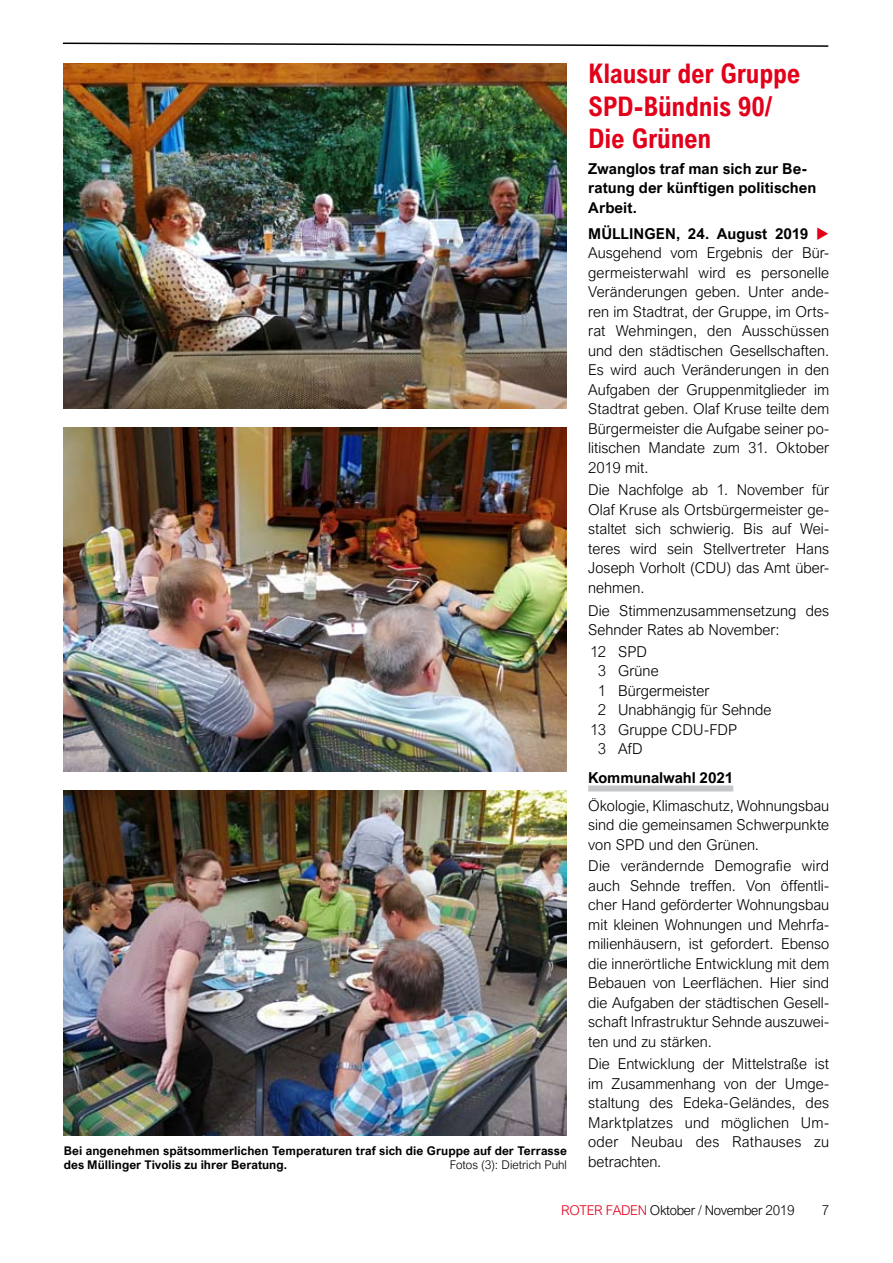
<style>
.page{position:relative;width:893px;height:1263px;background:#fff}
.page>*{position:absolute;margin:0;border:0;box-sizing:border-box;transform-origin:0 0}
.t1{font:700 27px/32.4px "Arial Nova Cond";letter-spacing:-.01em;color:#e2001a}
.t2{font:300 15px/19.5px "Arial Nova";letter-spacing:.005em;color:#000;text-align:justify}
.t3{font:700 15px/19.5px "Arial Nova";color:#000}
.t4{font:300 13.5px "Arial Nova";letter-spacing:-.025em;color:#000}
.t5{font:700 12px/14.4px "Arial Nova";letter-spacing:.005em;color:#000}
.t6{font:300 12px "Arial Nova";color:#000}
.s1{font-weight:700}
.s2{color:#e2001a}
</style>
<div class="page">
<svg style="left:62px;top:42px;width:767px;height:5px"></svg>
<img style="left:64px;top:64px;width:503px;height:344px">
<img style="left:64px;top:427px;width:503px;height:345px">
<img style="left:64px;top:791px;width:503px;height:344px">
<div style="left:588px;top:785px;width:145px;height:6px;background:#c5c6c8"></div>
<p class="t5" style="left:64px;top:1143px;width:505px">Bei angenehmen spätsommerlichen Temperaturen traf sich die Gruppe auf der Terrasse des Müllinger Tivolis zu ihrer Beratung.</p>
<p class="t6" style="left:450px;top:1158px;width:119px">Fotos (3): Dietrich Puhl</p>
<h1 class="t1" style="left:588px;top:57px;width:214px">Klausur der Gruppe<br>SPD-Bündnis 90/<br>Die Grünen</h1>
<p class="t3" style="left:588px;top:159px;width:230px">Zwanglos traf man sich zur Be&shy;ratung der künftigen politischen<br>Arbeit.</p>
<p class="t3" style="left:588px;top:223px;width:34px">Mülling</p>
<p class="t2" style="left:588px;top:224px;width:242px;text-indent:68px"><span class="s1">en , 24. August 2019</span> <span class="s2">◆ </span>Ausgehend vom Ergebnis der Bür&shy;germeisterwahl wird es personelle Veränderungen geben. Unter ande&shy;ren im Stadtrat, der Gruppe, im Orts&shy;rat Wehmingen, den Ausschüssen und den städtischen Gesellschaften.<br>Es wird auch Veränderungen in den Aufgaben der Gruppenmitglieder im Stadtrat geben. Olaf Kruse teilte dem Bürgermeister die Aufgabe seiner po&shy;litischen Mandate zum 31. Oktober 2019 mit.</p>
<p class="t2" style="left:588px;top:480px;width:242px">Die Nachfolge ab 1. November für Olaf Kruse als Ortsbürgermeister ge&shy;staltet sich schwierig. Bis auf Wei&shy;teres wird sein Stellvertreter Hans Joseph Vorholt (CDU) das Amt über&shy;nehmen.</p>
<p class="t2" style="left:588px;top:601px;width:242px">Die Stimmenzusammensetzung des<br>Sehnder Rates ab November:</p>
<p class="t2" style="left:590px;top:642px;width:58px">12 SPD</p>
<p class="t2" style="left:598px;top:661px;width:62px">3 Grüne</p>
<p class="t2" style="left:598px;top:681px;width:113px">1 Bürgermeister</p>
<p class="t2" style="left:598px;top:700px;width:175px">2 Unabhängig für Sehnde</p>
<p class="t2" style="left:590px;top:720px;width:149px">13 Gruppe CDU-FDP</p>
<p class="t2" style="left:598px;top:739px;width:46px">3 AfD</p>
<p class="t3" style="left:588px;top:767px;width:147px">Kommunalwahl 2021</p>
<p class="t2" style="left:588px;top:795px;width:242px">Ökologie, Klimaschutz, Wohnungsbau sind die gemeinsamen Schwerpunkte von SPD und den Grünen.</p>
<p class="t2" style="left:588px;top:856px;width:242px">Die verändernde Demografie wird auch Sehnde treffen. Von öffentli&shy;cher Hand geförderter Wohnungsbau mit kleinen Wohnungen und Mehrfa&shy;milienhäusern, ist gefordert. Ebenso die innerörtliche Entwicklung mit dem Bebauen von Leerflächen. Hier sind die Aufgaben der städtischen Gesell&shy;schaft Infrastruktur Sehnde auszuwei&shy;ten und zu stärken.</p>
<p class="t2" style="left:588px;top:1054px;width:242px">Die Entwicklung der Mittelstraße ist im Zusammenhang von der Umge&shy;staltung des Edeka-Geländes, des Marktplatzes und möglichen Um&shy;oder Neubau des Rathauses zu betrachten.</p>
<p class="t4" style="left:561px;top:1203px;width:235px"><span class="s2">ROTER FADEN</span> Oktober / November 2019</p>
<p class="t4" style="left:822px;top:1203px;width:9px">7</p>
</div>
